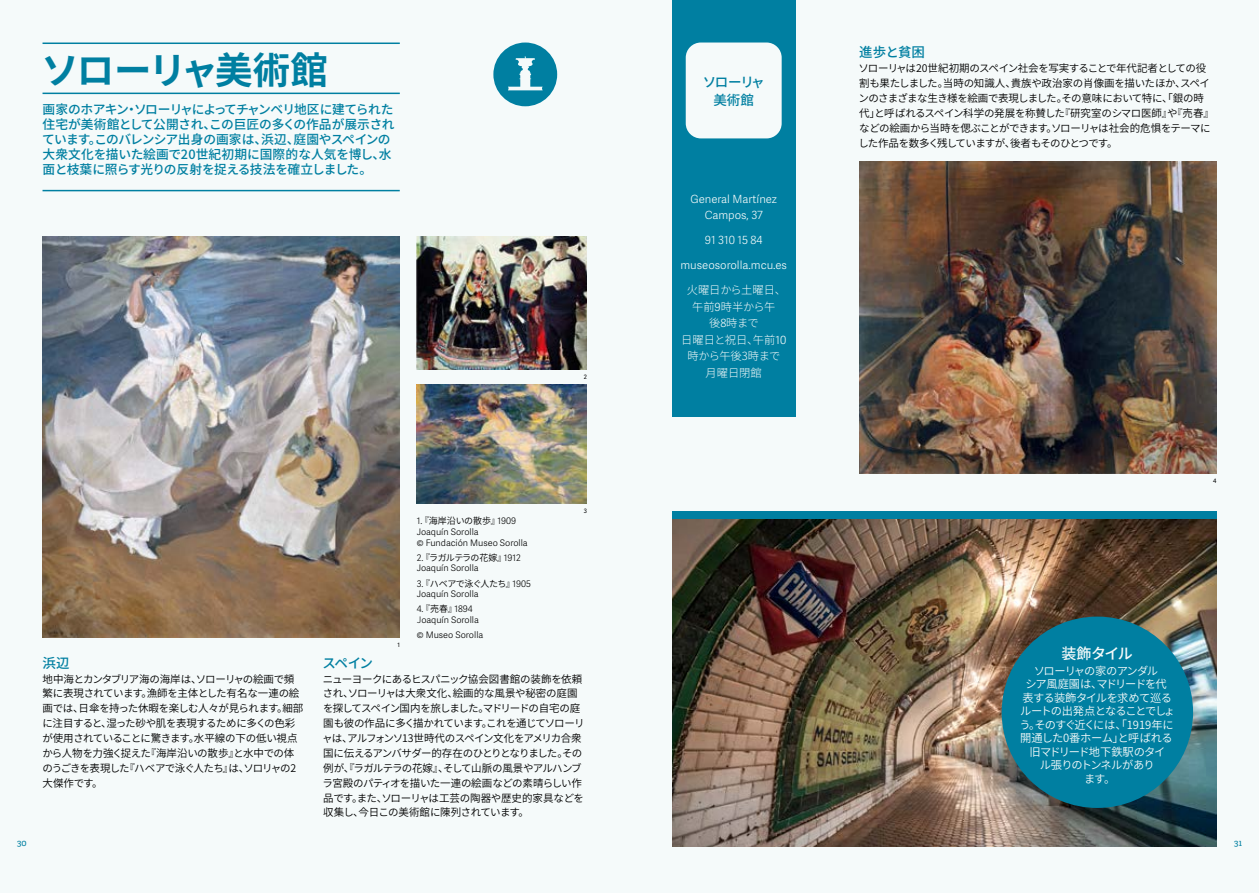
<style>
.page{position:relative;width:1259px;height:893px;background:#f5fafa}
.page>*{position:absolute;margin:0;border:0;box-sizing:border-box;transform-origin:0 0}
.t1{font:700 37.5px "Source Han Sans JP";letter-spacing:-.06em;color:#007fa1}
.t2{font:500 15px "Source Han Sans JP";letter-spacing:-.07em;color:#f5fafa}
.t3{font:500 13.5px "Source Han Sans JP";letter-spacing:-.03em;color:#007fa1}
.t4{font:500 13.5px/18px "Source Han Sans JP";letter-spacing:-.05em;color:#007fa1;text-align:center}
.t5{font:500 12.75px/15px "Source Han Sans JP";letter-spacing:-.025em;color:#007fa1}
.t6{font:11.25px/13.5px "Source Han Sans JP";letter-spacing:-.065em;color:#f5fafa;text-align:center}
.t7{font:300 11.25px/16.5px "Adelle Sans";color:#f5fafa;text-align:center}
.t8{font:300 11.25px/16.5px "Source Han Sans JP";color:#f5fafa;text-align:center}
.t9{font:10.5px/14.9px "Source Han Sans JP";letter-spacing:-.04em;color:#000}
.t10{font:300 9px/10.8px "Adelle Sans";color:#000}
.t11{font:9px "Source Han Sans JP";letter-spacing:-.04em;color:#000}
.t12{font:9px "Source Han Sans JP";letter-spacing:-.065em;color:#000}
.t13{font:9px "Source Han Sans JP";letter-spacing:-.01em;color:#000}
.t14{font:9px "Adelle";color:#007fa1}
.t15{font:6px "Adelle Sans";color:#000}
.s1{font-family:"Adelle Sans";font-weight:300}
.s2{font-family:"Source Han Sans JP";font-weight:400}
.s3{font-family:"Source Han Sans JP"}
.s4{font-family:"Adelle Sans"}
</style>
<div class="page">
<hr style="left:43px;top:93px;width:357px;height:1px;background:#007fa1">
<hr style="left:43px;top:43px;width:357px;height:1px;background:#007fa1">
<hr style="left:43px;top:190px;width:357px;height:1px;background:#007fa1">
<img style="left:43px;top:236px;width:357px;height:402px">
<img style="left:417px;top:236px;width:170px;height:134px">
<img style="left:417px;top:385px;width:170px;height:119px">
<svg style="left:493px;top:43px;width:64px;height:63px"></svg>
<img style="left:672px;top:519px;width:544px;height:327px">
<div style="left:1001px;top:617px;width:192px;height:191px;background:#007fa1;border-radius:50%"></div>
<div style="left:672px;top:0;width:123px;height:416px;background:#007fa1"></div>
<div style="left:686px;top:43px;width:95px;height:95px;background:#f5fafa;border-radius:15px"></div>
<img style="left:859px;top:162px;width:357px;height:311px">
<div style="left:672px;top:512px;width:544px;height:7px;background:#007fa1"></div>
<h1 class="t1" style="left:41px;top:49px;width:288px">ソローリャ美術館</h1>
<p class="t5" style="left:42px;top:102px;width:354px">画家のホアキン・ソローリャによってチャンベリ地区に建てられた住宅が美術館として公開され、この巨匠の多くの作品が展示されています。このバレンシア出身の画家は、浜辺、庭園やスペインの大衆文化を描いた絵画で20世紀初期に国際的な人気を博し、水面と枝葉に照らす光りの反射を捉える技法を確立しました。</p>
<p class="t15" style="left:397px;top:640px;width:4px">1</p>
<p class="t13" style="left:417px;top:516px;width:101px"><span class="s1">1.</span> 『海岸沿いの散歩』<span class="s1">1909</span></p>
<p class="t10" style="left:417px;top:526px;width:112px">Joaquín Sorolla<br>© Fundación Museo Sorolla</p>
<p class="t12" style="left:417px;top:552px;width:105px"><span class="s1">2.</span> 『ラガルテラの花嫁』<span class="s1">1912</span></p>
<p class="t10" style="left:417px;top:563px;width:63px">Joaquín Sorolla</p>
<p class="t11" style="left:417px;top:578px;width:116px"><span class="s1">3.</span> 『ハベアで泳ぐ人たち』<span class="s1">1905</span></p>
<p class="t10" style="left:417px;top:588px;width:63px">Joaquín Sorolla</p>
<p class="t10" style="left:417px;top:603px;width:64px">4. <span class="s2">『売春』</span>1894<br><span class="s3">J</span>oaquín Sorolla</p>
<p class="t10" style="left:417px;top:629px;width:68px">© Museo Sorolla</p>
<p class="t15" style="left:584px;top:372px;width:5px">2</p>
<p class="t15" style="left:584px;top:506px;width:5px">3</p>
<p class="t3" style="left:43px;top:655px;width:28px">浜辺</p>
<p class="t9" style="left:42px;top:671px;width:262px">地中海とカンタブリア海の海岸は、ソローリャの絵画で頻繁に表現されています。漁師を主体とした有名な一連の絵画では、日傘を持った休暇を楽しむ人々が見られます。細部に注目すると、湿った砂や肌を表現するために多くの色彩が使用されていることに驚きます。水平線の下の低い視点から人物を力強く捉えた『海岸沿いの散歩』と水中での体のうごきを表現した『ハベアで泳ぐ人たち』は、ソロリャの2大傑作です。</p>
<p class="t3" style="left:322px;top:655px;width:52px">スペイン</p>
<p class="t9" style="left:322px;top:671px;width:264px">ニューヨークにあるヒスパニック協会図書館の装飾を依頼され、ソローリャは大衆文化、絵画的な風景や秘密の庭園を探してスペイン国内を旅しました。マドリードの自宅の庭園も彼の作品に多く描かれています。これを通じてソローリャは、アルフォンソ13世時代のスペイン文化をアメリカ合衆国に伝えるアンバサダー的存在のひとりとなりました。その例が、『ラガルテラの花嫁』、そして山脈の風景やアルハンブラ宮殿のパティオを描いた一連の絵画などの素晴らしい作品です。また、ソローリャは工芸の陶器や歴史的家具などを収集し、今日この美術館に陳列されています。</p>
<p class="t4" style="left:703px;top:73px;width:63px">ソローリャ美術館</p>
<p class="t7" style="left:690px;top:190px;width:88px">General Martínez<br>Campos, 37</p>
<p class="t7" style="left:705px;top:232px;width:59px">91 310 15 84</p>
<p class="t7" style="left:680px;top:257px;width:108px">museosorolla.mcu.es</p>
<p class="t8" style="left:681px;top:282px;width:107px">火曜日から土曜日、午前<span class="s4">9</span>時半から午<br>後<span class="s4">8</span>時まで<br>日曜日と祝日、午前<span class="s4">10</span>時から午後3時まで月曜日閉館</p>
<p class="t3" style="left:859px;top:45px;width:67px">進歩と貧困</p>
<p class="t9" style="left:858px;top:61px;width:357px">ソローリャは20世紀初期のスペイン社会を写実することで年代記者としての役割も果たしました。当時の知識人、貴族や政治家の肖像画を描いたほか、スペインのさまざまな生き様を絵画で表現しました。その意味において特に、「銀の時代」と呼ばれるスペイン科学の発展を称賛した『研究室のシマロ医師』や『売春』などの絵画から当時を偲ぶことができます。ソローリャは社会的危惧をテーマにした作品を数多く残していますが、後者もそのひとつです。</p>
<p class="t15" style="left:1213px;top:476px;width:5px">4</p>
<h2 class="t2" style="left:1061px;top:645px;width:73px">装飾タイル</h2>
<p class="t6" style="left:1019px;top:664px;width:157px">ソローリャの家のアンダル<br>シア風庭園は、マドリードを代<br>表する装飾タイルを求めて巡るルートの出発点となることでしょう。そのすぐ近くには、「1919年に開通した0番ホーム」と呼ばれる旧マドリード地下鉄駅のタイ<br>ル張りのトンネルがあり<br>ます。</p>
<p class="t14" style="left:17px;top:837px;width:11px">30</p>
<p class="t14" style="left:1234px;top:837px;width:9px">31</p>
</div>
